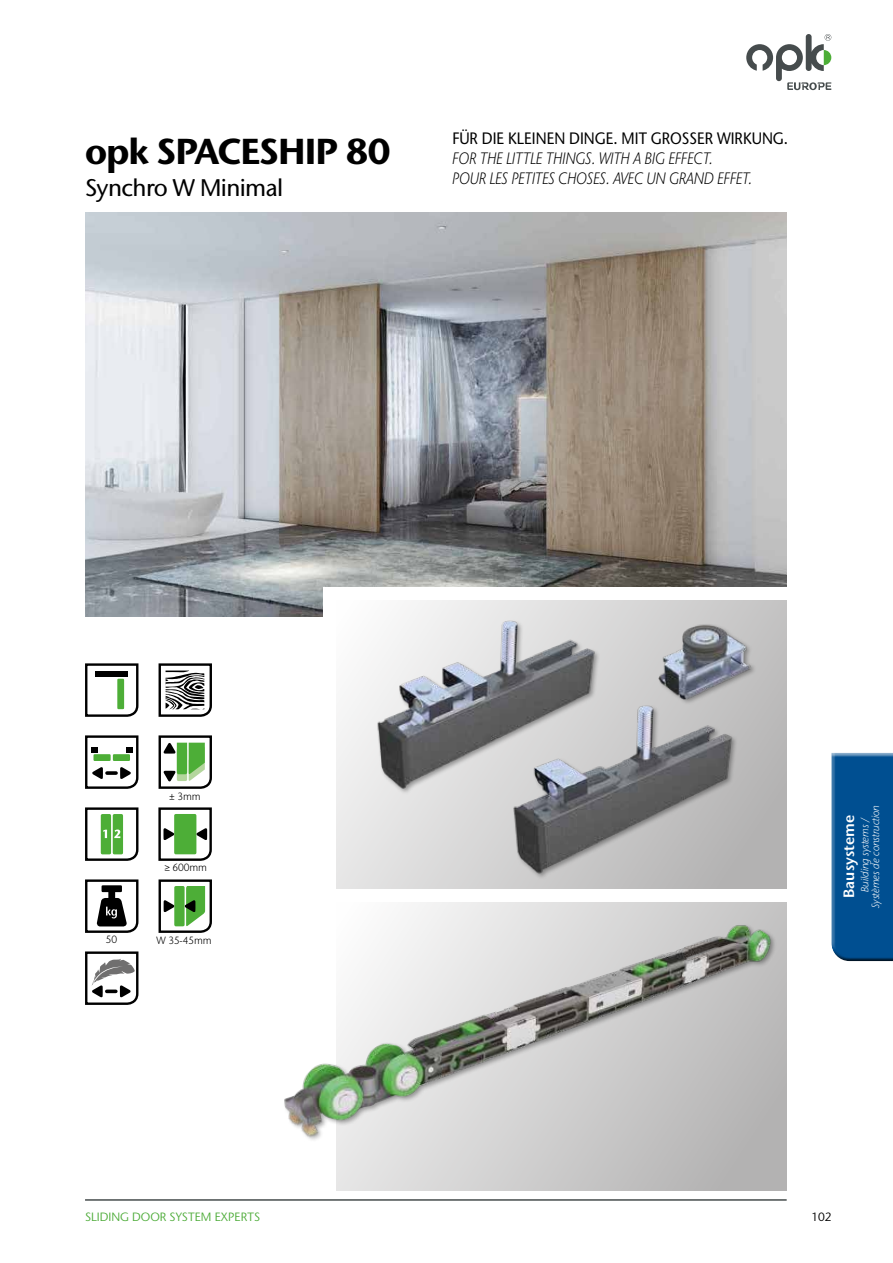
<style>
.page{position:relative;width:893px;height:1263px;background:#fff}
.page>*{position:absolute;margin:0;border:0;box-sizing:border-box;transform-origin:0 0}
.t1{font:700 36px "Stone Sans IIITC Pro";letter-spacing:-.025em;color:#000}
.t2{font:500 24px "Stone Sans IIITC Pro";letter-spacing:-.025em;color:#000}
.t3{font:italic 300 16.5px/19.8px "Stone Sans IIITC Pro";color:#000;scale:.9 1}
.t4{font:500 16.5px "Stone Sans IIITC Pro";color:#000;scale:.9 1}
.t5{font:600 15px "Stone Sans IIITC Pro";color:#fff}
.t6{font:12px "Stone Sans IIITC Pro";color:#4cab37}
.t7{font:12px "Stone Sans IIITC Pro";color:#000}
.t8{font:italic 300 10.5px/10.5px "Stone Sans IIITC Pro";letter-spacing:-.005em;color:#fff;text-align:center}
.t9{font:300 10.5px "Stone Sans IIITC Pro";letter-spacing:-.01em;color:#000}
</style>
<div class="page">
<img style="left:85px;top:213px;width:702px;height:404px">
<hr style="left:85px;top:1199px;width:702px;height:2px;background:#464c4d">
<svg style="left:746px;top:34px;width:85px;height:56px"></svg>
<div style="left:830px;top:752px;width:63px;height:210px;background:#000;opacity:.75"></div>
<svg style="left:85px;top:807px;width:54px;height:54px"></svg>
<div style="left:323px;top:587px;width:464px;height:44px;background:#fff"></div>
<svg style="left:85px;top:951px;width:54px;height:54px"></svg>
<svg style="left:158px;top:663px;width:54px;height:54px"></svg>
<svg style="left:158px;top:879px;width:54px;height:54px"></svg>
<svg style="left:158px;top:735px;width:54px;height:54px"></svg>
<svg style="left:85px;top:879px;width:54px;height:54px"></svg>
<div style="left:102px;top:885px;width:20px;height:7px;background:#000"></div>
<div style="left:108px;top:887px;width:7px;height:15px;background:#000"></div>
<svg style="left:158px;top:807px;width:54px;height:54px"></svg>
<svg style="left:85px;top:735px;width:54px;height:54px"></svg>
<svg style="left:85px;top:663px;width:54px;height:54px"></svg>
<svg style="left:336px;top:600px;width:451px;height:289px;background:#d8d7d7"></svg>
<svg style="left:336px;top:902px;width:451px;height:289px;background:#ccc"></svg>
<img style="left:353px;top:604px;width:262px;height:202px">
<img style="left:482px;top:689px;width:279px;height:200px">
<img style="left:644px;top:601px;width:124px;height:112px">
<img style="left:284px;top:907px;width:503px;height:237px">
<h1 class="t1" style="left:85px;top:128px;width:307px">opk SPACESHIP 80</h1>
<h2 class="t2" style="left:85px;top:173px;width:200px">Synchro W Minimal</h2>
<p class="t4" style="left:452px;top:128px;width:375px">FÜR DIE KLEINEN DINGE. MIT GROSSER WIRKUNG.</p>
<p class="t3" style="left:452px;top:149px;width:335px">FOR THE LITTLE THINGS. WITH A BIG EFFECT.<br>POUR LES PETITES CHOSES. AVEC UN GRAND EFFET.</p>
<p class="t9" style="left:106px;top:933px;width:13px">50</p>
<p class="t9" style="left:169px;top:789px;width:33px">± 3mm</p>
<p class="t9" style="left:164px;top:861px;width:44px">≥ 600mm</p>
<p class="t9" style="left:157px;top:933px;width:56px">W 35-45mm</p>
<p class="t5" style="left:839px;top:898px;width:84px;rotate:-90deg">Bausysteme</p>
<p class="t8" style="left:860px;top:908px;width:104px;rotate:-90deg">Building systems /<br>Systèmes de construction</p>
<p class="t6" style="left:85px;top:1209px;width:177px">SLIDING DOOR SYSTEM EXPERTS</p>
<p class="t7" style="left:811px;top:1209px;width:22px">102</p>
</div>
